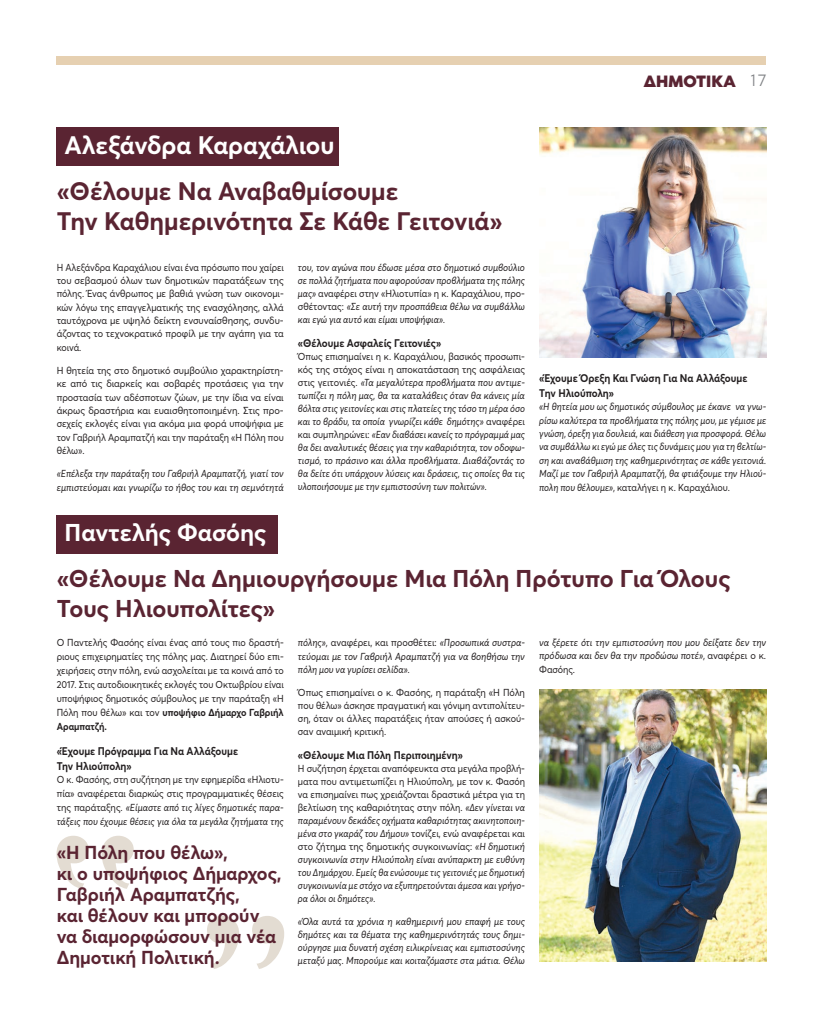
<style>
.page{position:relative;width:823px;height:1021px;background:#fff}
.page>*{position:absolute;margin:0;border:0;box-sizing:border-box;transform-origin:0 0}
.t1{font:300px "PF Royale";color:#e3dcd2}
.t2{font:700 25px/30px "Averta Std";color:#5a2432}
.t3{font:700 25px "Averta Std";color:#fff}
.t4{font:700 24px/30px "Averta Std";color:#5a2432}
.t5{font:700 24px "Averta Std";color:#fff}
.t6{font:700 18.5px/21px "Averta Std";color:#5a2432}
.t7{font:700 17px "Noir Pro";color:#5a2432}
.t8{font:700 11px/14.4px "Averta Std";color:#231f20;scale:.92 1}
.t9{font:italic 10px/13px "Averta Std";letter-spacing:-.005em;color:#231f20;text-align:justify;scale:.92 1}
.t10{font:italic 10px/13px "Averta Std";letter-spacing:-.005em;color:#231f20;text-align:justify;scale:.94 1}
.t11{font:italic 10px/13px "Averta Std";letter-spacing:-.005em;color:#231f20;text-align:justify;scale:.95 1}
.t12{font:10px/13.9px "Averta Std";color:#231f20;text-align:justify;scale:.92 1}
.t13{font:10px/13.3px "Averta Std";color:#231f20;text-align:justify;scale:.94 1}
.t14{font:10px/13.3px "Averta Std";color:#231f20;text-align:justify;scale:.9 1}
.s1{font-weight:300;color:#808285}
.s2{font-style:normal}
.s3{font-weight:700}
.s4{font-style:italic}
</style>
<div class="page">
<div style="left:57px;top:57px;width:708px;height:8px;background:#e6d0b1"></div>
<img style="left:539px;top:128px;width:226px;height:229px">
<img style="left:539px;top:689px;width:226px;height:272px">
<div style="left:57px;top:128px;width:282px;height:38px;background:#5a2432"></div>
<div style="left:57px;top:515px;width:221px;height:38px;background:#5a2432"></div>
<h3 class="t7" style="left:643px;top:67px;width:124px">ΔΗΜΟΤΙΚΑ <span class="s1">17</span></h3>
<h2 class="t3" style="left:64px;top:128px;width:271px">Αλεξάνδρα Καραχάλιου</h2>
<h2 class="t2" style="left:57px;top:174px;width:447px">«Θέλουμε Να Αναβαθμίσουμε<br>Την Καθημερινότητα Σε Κάθε Γειτονιά»</h2>
<p class="t14" style="left:57px;top:260px;width:253px">Η Αλεξάνδρα Καραχάλιου είναι ένα πρόσωπο που χαίρει του σεβασμού όλων των δημοτικών παρατάξεων της πόλης. Ένας άνθρωπος με βαθιά γνώση των οικονομι&shy;κών λόγω της επαγγελματικής της ενασχόλησης, αλλά ταυτόχρονα με υψηλό δείκτη ενσυναίσθησης, συνδυ&shy;άζοντας το τεχνοκρατικό προφίλ με την αγάπη για τα κοινά.</p>
<p class="t13" style="left:57px;top:363px;width:243px">Η θητεία της στο δημοτικό συμβούλιο χαρακτηρίστη&shy;κε από τις διαρκείς και σοβαρές προτάσεις για την προστασία των αδέσποτων ζώων, με την ίδια να είναι άκρως δραστήρια και ευαισθητοποιημένη. Στις προ&shy;σεχείς εκλογές είναι για ακόμα μια φορά υποψήφια με τον Γαβριήλ Αραμπατζή και την παράταξη «Η Πόλη που θέλω».</p>
<p class="t9" style="left:57px;top:467px;width:248px;line-height:13.3px">«Επέλεξα την παράταξη του Γαβριήλ Αραμπατζή, γιατί τον εμπιστεύομαι και γνωρίζω το ήθος του και τη σεμνότητά</p>
<h3 class="t5" style="left:64px;top:515px;width:203px">Παντελής Φασόης</h3>
<p class="t11" style="left:298px;top:261px;width:240px">του, τον αγώνα που έδωσε μέσα στο δημοτικό συμβούλιο σε πολλά ζητήματα που αφορούσαν προβλήματα της πόλης μας» <span class="s2">αναφέρει στην «Ηλιοτυπία» η κ. Καραχάλιου, προ&shy;σθέτοντας:</span> «Σε αυτή την προσπάθεια θέλω να συμβάλλω και εγώ για αυτό και είμαι υποψήφια».</p>
<p class="t8" style="left:298px;top:335px;width:157px">«Θέλουμε Ασφαλείς Γειτονιές»</p>
<p class="t10" style="left:298px;top:350px;width:243px"><span class="s2">Όπως επισημαίνει η κ. Καραχάλιου, βασικός προσωπι&shy;κός της στόχος είναι η αποκατάσταση της ασφάλειας στις γειτονιές.</span> «Τα μεγαλύτερα προβλήματα που αντιμε&shy;τωπίζει η πόλη μας, θα τα καταλάβεις όταν θα κάνεις μία βόλτα στις γειτονίες και στις πλατείες της τόσο τη μέρα όσο και το βράδυ, τα οποία γνωρίζει κάθε δημότης» <span class="s2">αναφέρει και συμπληρώνει:</span> «Εαν διαβάσει κανείς το πρόγραμμά μας θα δει αναλυτικές θέσεις για την καθαριότητα, τον οδοφω&shy;τισμό, το πράσινο και άλλα προβλήματα. Διαβάζοντάς το θα δείτε ότι υπάρχουν λύσεις και δράσεις, τις οποίες θα τις υλοποιήσουμε με την εμπιστοσύνη των πολιτών».</p>
<p class="t8" style="left:539px;top:370px;width:228px">«Έχουμε Όρεξη Και Γνώση Για Να Αλλάξουμε<br>Την Ηλιούπολη»</p>
<p class="t9" style="left:539px;top:400px;width:248px;line-height:13.4px">«Η θητεία μου ως δημοτικός σύμβουλος με έκανε να γνω&shy;ρίσω καλύτερα τα προβλήματα της πόλης μου, με γέμισε με γνώση, όρεξη για δουλειά, και διάθεση για προσφορά. Θέλω να συμβάλλω κι εγώ με όλες τις δυνάμεις μου για τη βελτίω&shy;ση και αναβάθμιση της καθημερινότητας σε κάθε γειτονιά.<br>Μαζί με τον Γαβριήλ Αραμπατζή, θα φτιάξουμε την Ηλιού&shy;πολη που θέλουμε», <span class="s2">καταλήγει η κ. Καραχάλιου.</span></p>
<h3 class="t4" style="left:57px;top:562px;width:675px">«Θέλουμε Να Δημιουργήσουμε Μια Πόλη Πρότυπο Για Όλους<br>Τους Ηλιουπολίτες»</h3>
<p class="t12" style="left:57px;top:635px;width:248px">Ο Παντελής Φασόης είναι ένας από τους πιο δραστή&shy;ριους επιχειρηματίες της πόλης μας. Διατηρεί δύο επι&shy;χειρήσεις στην πόλη, ενώ ασχολείται με τα κοινά από το 2017. Στις αυτοδιοικητικές εκλογές του Οκτωβρίου είναι υποψήφιος δημοτικός σύμβουλος με την παράταξη «Η Πόλη που θέλω» και τον <span class="s3">υποψήφιο Δήμαρχο Γαβριήλ Αραμπατζή.</span></p>
<p class="t8" style="left:57px;top:742px;width:198px;line-height:14.9px">«Έχουμε Πρόγραμμα Για Να Αλλάξουμε<br>Την Ηλιούπολη»</p>
<p class="t12" style="left:57px;top:772px;width:248px">Ο κ. Φασόης, στη συζήτηση με την εφημερίδα «Ηλιοτυ&shy;πία» αναφέρεται διαρκώς στις προγραμματικές θέσεις της παράταξης. <span class="s4">«Είμαστε από τις λίγες δημοτικές παρα&shy;τάξεις που έχουμε θέσεις για όλα τα μεγάλα ζητήματα της</span></p>
<h1 class="t1" style="left:40px;top:816px;width:263px">“”</h1>
<h3 class="t6" style="left:57px;top:841px;width:226px">«Η Πόλη που θέλω»,<br>κι ο υποψήφιος Δήμαρχος,<br>Γαβριήλ Αραμπατζής,<br>και θέλουν και μπορούν να διαμορφώσουν μια νέα<br>Δημοτική Πολιτική.</h3>
<p class="t10" style="left:298px;top:636px;width:243px">πόλης», <span class="s2">αναφέρει, και προσθέτει:</span> «Προσωπικά συστρα&shy;τεύομαι με τον Γαβριήλ Αραμπατζή για να βοηθήσω την πόλη μου να γυρίσει σελίδα».</p>
<p class="t13" style="left:298px;top:685px;width:243px;line-height:13px">Όπως επισημαίνει ο κ. Φασόης, η παράταξη «Η Πόλη που θέλω» άσκησε πραγματική και γόνιμη αντιπολίτευ&shy;ση, όταν οι άλλες παρατάξεις ήταν απούσες ή ασκού&shy;σαν αναιμική κριτική.</p>
<p class="t8" style="left:298px;top:747px;width:181px">«Θέλουμε Μια Πόλη Περιποιημένη»</p>
<p class="t9" style="left:298px;top:761px;width:248px"><span class="s2">Η συζήτηση έρχεται αναπόφευκτα στα μεγάλα προβλή&shy;ματα που αντιμετωπίζει η Ηλιούπολη, με τον κ. Φασόη να επισημαίνει πως χρειάζονται δραστικά μέτρα για τη βελτίωση της καθαριότητας στην πόλη.</span> «Δεν γίνεται να παραμένουν δεκάδες οχήματα καθαριότητας ακινητοποιη&shy;μένα στο γκαράζ του Δήμου» <span class="s2">τονίζει, ενώ αναφέρεται και στο ζήτημα της δημοτικής συγκοινωνίας:</span> «Η δημοτική συγκοινωνία στην Ηλιούπολη είναι ανύπαρκτη με ευθύνη του Δημάρχου. Εμείς θα ενώσουμε τις γειτονιές με δημοτική συγκοινωνία με στόχο να εξυπηρετούνται άμεσα και γρήγο&shy;ρα όλοι οι δημότες».</p>
<p class="t11" style="left:298px;top:915px;width:240px">«Όλα αυτά τα χρόνια η καθημερινή μου επαφή με τους δημότες και τα θέματα της καθημερινότητάς τους δημι&shy;ούργησε μια δυνατή σχέση ειλικρίνειας και εμπιστοσύνης μεταξύ μας. Μπορούμε και κοιταζόμαστε στα μάτια. Θέλω</p>
<p class="t11" style="left:539px;top:636px;width:240px">να ξέρετε ότι την εμπιστοσύνη που μου δείξατε δεν την πρόδωσα και δεν θα την προδώσω ποτέ», <span class="s2">αναφέρει ο κ.<br>Φασόης.</span></p>
</div>
